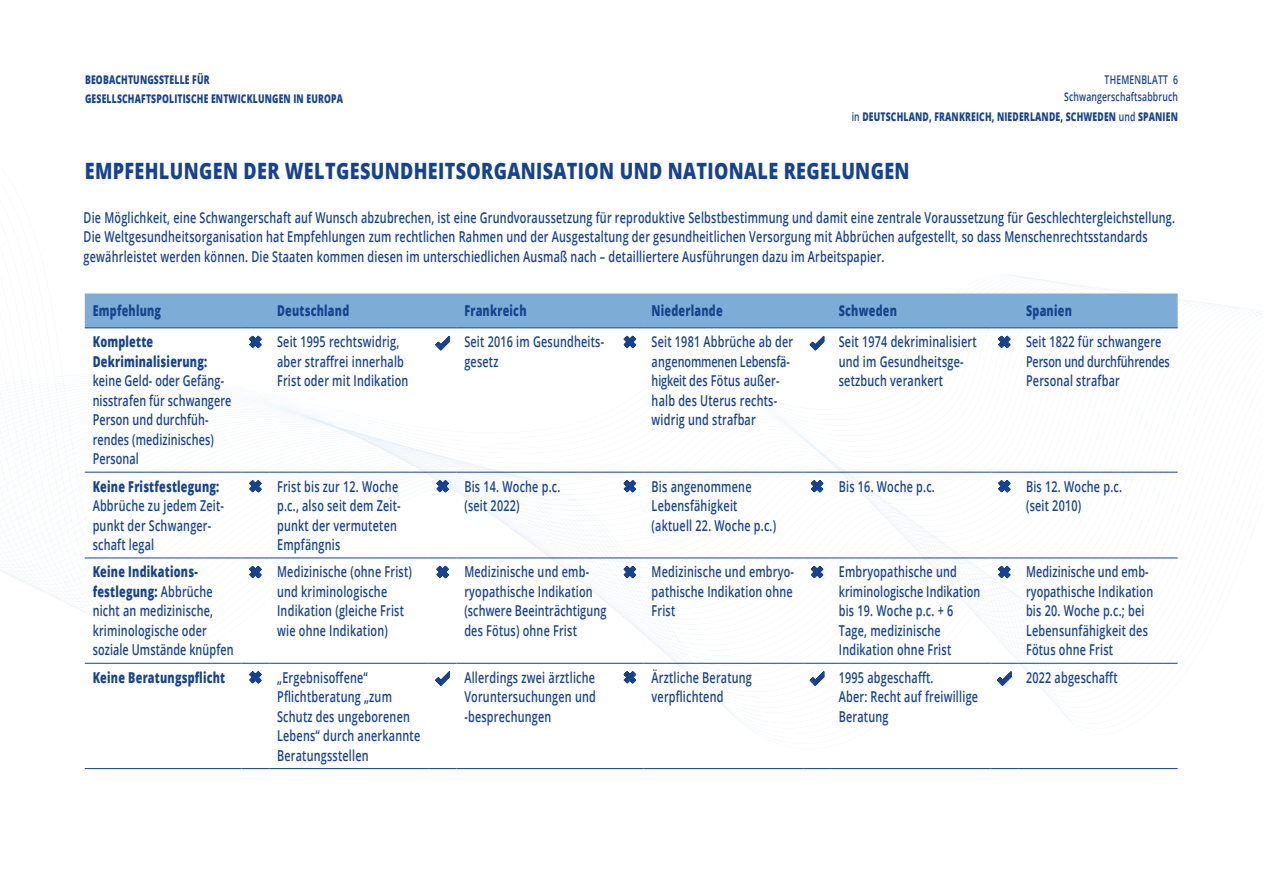
<style>
.page{position:relative;width:1263px;height:893px;background:#fff}
.page>*{position:absolute;margin:0;border:0;box-sizing:border-box;transform-origin:0 0}
.Headline_01{font:800 22.5px "Open Sans";letter-spacing:.02em;color:#174290;scale:.8 1}
.Fließtext_NEGATIV{font:600 15px/19.5px "Open Sans";letter-spacing:.02em;color:#174290;scale:.72 1}
.Fließtext_NEGATIV-2{font:800 15px "Open Sans";letter-spacing:.02em;color:#174290;scale:.72 1}
.t1{font:800 12px/19.5px "Open Sans";letter-spacing:.02em;color:#174290;scale:.72 1}
.t2{font:600 12px "Open Sans";letter-spacing:.02em;color:#174290;scale:.72 1}
.s1{font-weight:600}
.s2{font-weight:800}
</style>
<div class="page">
<svg style="left:0;top:275px;width:1262px;height:447px"></svg>
<div style="left:85px;top:293px;width:1093px;height:35px;background:#7dadd7"></div>
<hr style="left:1018px;top:327px;width:160px;height:1px;background:#174290">
<hr style="left:85px;top:472px;width:157px;height:1px;background:#174290">
<svg style="left:242px;top:472px;width:27px;height:1px"></svg>
<hr style="left:269px;top:472px;width:160px;height:1px;background:#174290">
<svg style="left:429px;top:472px;width:27px;height:1px"></svg>
<hr style="left:456px;top:472px;width:160px;height:1px;background:#174290">
<svg style="left:616px;top:472px;width:28px;height:1px"></svg>
<hr style="left:644px;top:472px;width:159px;height:1px;background:#174290">
<svg style="left:803px;top:472px;width:28px;height:1px"></svg>
<hr style="left:831px;top:472px;width:159px;height:1px;background:#174290">
<svg style="left:990px;top:472px;width:28px;height:1px"></svg>
<hr style="left:1018px;top:472px;width:160px;height:1px;background:#174290">
<hr style="left:85px;top:558px;width:157px;height:1px;background:#174290">
<hr style="left:269px;top:558px;width:160px;height:1px;background:#174290">
<hr style="left:456px;top:558px;width:160px;height:1px;background:#174290">
<hr style="left:644px;top:558px;width:159px;height:1px;background:#174290">
<hr style="left:831px;top:558px;width:159px;height:1px;background:#174290">
<hr style="left:1018px;top:558px;width:160px;height:1px;background:#174290">
<hr style="left:85px;top:663px;width:157px;height:1px;background:#174290">
<svg style="left:242px;top:663px;width:27px;height:1px"></svg>
<hr style="left:269px;top:663px;width:160px;height:1px;background:#174290">
<svg style="left:429px;top:663px;width:27px;height:1px"></svg>
<hr style="left:456px;top:663px;width:160px;height:1px;background:#174290">
<svg style="left:616px;top:663px;width:28px;height:1px"></svg>
<hr style="left:644px;top:663px;width:159px;height:1px;background:#174290">
<svg style="left:803px;top:663px;width:28px;height:1px"></svg>
<hr style="left:831px;top:663px;width:159px;height:1px;background:#174290">
<svg style="left:990px;top:663px;width:28px;height:1px"></svg>
<hr style="left:1018px;top:663px;width:160px;height:1px;background:#174290">
<hr style="left:85px;top:768px;width:157px;height:1px;background:#174290">
<svg style="left:242px;top:768px;width:27px;height:1px"></svg>
<hr style="left:269px;top:768px;width:160px;height:1px;background:#174290">
<svg style="left:429px;top:768px;width:27px;height:1px"></svg>
<hr style="left:456px;top:768px;width:160px;height:1px;background:#174290">
<svg style="left:616px;top:768px;width:28px;height:1px"></svg>
<hr style="left:644px;top:768px;width:159px;height:1px;background:#174290">
<svg style="left:803px;top:768px;width:28px;height:1px"></svg>
<hr style="left:831px;top:768px;width:159px;height:1px;background:#174290">
<svg style="left:990px;top:768px;width:28px;height:1px"></svg>
<hr style="left:1018px;top:768px;width:160px;height:1px;background:#174290">
<svg style="left:248px;top:334px;width:14px;height:16px"></svg>
<svg style="left:434px;top:335px;width:16px;height:16px"></svg>
<svg style="left:623px;top:334px;width:14px;height:16px"></svg>
<svg style="left:809px;top:335px;width:16px;height:16px"></svg>
<svg style="left:997px;top:334px;width:14px;height:16px"></svg>
<svg style="left:248px;top:479px;width:14px;height:15px"></svg>
<svg style="left:435px;top:479px;width:15px;height:15px"></svg>
<svg style="left:623px;top:479px;width:14px;height:15px"></svg>
<svg style="left:810px;top:479px;width:14px;height:15px"></svg>
<svg style="left:997px;top:479px;width:14px;height:15px"></svg>
<svg style="left:242px;top:558px;width:27px;height:22px"></svg>
<svg style="left:429px;top:558px;width:27px;height:22px"></svg>
<svg style="left:616px;top:558px;width:28px;height:22px"></svg>
<svg style="left:803px;top:558px;width:28px;height:22px"></svg>
<svg style="left:990px;top:558px;width:28px;height:22px"></svg>
<svg style="left:248px;top:670px;width:14px;height:15px"></svg>
<svg style="left:434px;top:670px;width:16px;height:17px"></svg>
<svg style="left:623px;top:670px;width:14px;height:15px"></svg>
<svg style="left:809px;top:670px;width:16px;height:17px"></svg>
<svg style="left:996px;top:670px;width:16px;height:17px"></svg>
<p class="t1" style="left:85px;top:69px;width:360px">BEOBACHTUNGSSTELLE FÜR<br>GESELLSCHAFTSPOLITISCHE ENTWICKLUNGEN IN EUROPA</p>
<p class="t2" style="left:1104px;top:71px;width:103px">THEMENBLATT 6</p>
<p class="t1" style="left:852px;top:86px;width:455px;text-align:right"><span class="s1">Schwangerschaftsabbruch<br>in</span> DEUTSCHLAND, FRANKREICH, NIEDERLANDE, SCHWEDEN <span class="s1">und</span> SPANIEN</p>
<p class="Headline_01" style="left:85px;top:154px;width:1032px">EMPFEHLUNGEN DER WELTGESUNDHEITSORGANISATION UND NATIONALE REGELUNGEN</p>
<p class="Fließtext_NEGATIV" style="left:84px;top:207px;width:1517px">Die Möglichkeit, eine Schwangerschaft auf Wunsch abzubrechen, ist eine Grundvoraussetzung für reproduktive Selbstbestimmung und damit eine zentrale Voraussetzung für Geschlechtergleichstellung.<br>Die Weltgesundheitsorganisation hat Empfehlungen zum rechtlichen Rahmen und der Ausgestaltung der gesundheitlichen Versorgung mit Abbrüchen aufgestellt, so dass Menschenrechtsstandards gewährleistet werden können. Die Staaten kommen diesen im unterschiedlichen Ausmaß nach – detailliertere Ausführungen dazu im Arbeitspapier.</p>
<p class="Fließtext_NEGATIV-2" style="left:93px;top:300px;width:97px">Empfehlung</p>
<p class="Fließtext_NEGATIV-2" style="left:277px;top:300px;width:102px">Deutschland</p>
<p class="Fließtext_NEGATIV-2" style="left:464px;top:300px;width:88px">Frankreich</p>
<p class="Fließtext_NEGATIV-2" style="left:652px;top:300px;width:100px">Niederlande</p>
<p class="Fließtext_NEGATIV-2" style="left:839px;top:300px;width:82px">Schweden</p>
<p class="Fließtext_NEGATIV-2" style="left:1026px;top:300px;width:65px">Spanien</p>
<p class="Fließtext_NEGATIV" style="left:93px;top:332px;width:194px"><span class="s2">Komplette<br>Dekriminalisierung: </span>keine Geld- oder Gefäng&shy;nisstrafen für schwangere<br>Person und durchfüh&shy;rendes (medizinisches)<br>Personal</p>
<p class="Fließtext_NEGATIV" style="left:277px;top:332px;width:184px">Seit 1995 rechtswidrig, aber straffrei innerhalb<br>Frist oder mit Indikation</p>
<p class="Fließtext_NEGATIV" style="left:464px;top:332px;width:196px">Seit 2016 im Gesundheits&shy;gesetz</p>
<p class="Fließtext_NEGATIV" style="left:652px;top:332px;width:198px">Seit 1981 Abbrüche ab der angenommenen Lebensfä&shy;higkeit des Fötus außer&shy;halb des Uterus rechts&shy;widrig und strafbar</p>
<p class="Fließtext_NEGATIV" style="left:839px;top:332px;width:193px">Seit 1974 dekriminalisiert und im Gesundheitsge&shy;setzbuch verankert</p>
<p class="Fließtext_NEGATIV" style="left:1026px;top:332px;width:201px">Seit 1822 für schwangere<br>Person und durchführendes<br>Personal strafbar</p>
<p class="Fließtext_NEGATIV" style="left:93px;top:476px;width:184px"><span class="s2">Keine Fristfestlegung:<br></span>Abbrüche zu jedem Zeit&shy;punkt der Schwanger&shy;schaft legal</p>
<p class="Fließtext_NEGATIV" style="left:277px;top:476px;width:173px">Frist bis zur 12. Woche p.c., also seit dem Zeit&shy;punkt der vermuteten<br>Empfängnis</p>
<p class="Fließtext_NEGATIV" style="left:464px;top:476px;width:135px">Bis 14. Woche p.c. (seit 2022)</p>
<p class="Fließtext_NEGATIV" style="left:652px;top:476px;width:175px">Bis angenommene<br>Lebensfähigkeit (aktuell 22. Woche p.c.)</p>
<p class="Fließtext_NEGATIV" style="left:839px;top:476px;width:135px">Bis 16. Woche p.c.</p>
<p class="Fließtext_NEGATIV" style="left:1026px;top:476px;width:135px">Bis 12. Woche p.c. (seit 2010)</p>
<p class="Fließtext_NEGATIV" style="left:93px;top:562px;width:197px"><span class="s2">Keine Indikations&shy;festlegung:</span> Abbrüche nicht an medizinische, kriminologische oder soziale Umstände knüpfen</p>
<p class="Fließtext_NEGATIV" style="left:277px;top:562px;width:189px">Medizinische (ohne Frist) und kriminologische<br>Indikation (gleiche Frist wie ohne Indikation)</p>
<p class="Fließtext_NEGATIV" style="left:464px;top:562px;width:199px">Medizinische und emb&shy;ryopathische Indikation (schwere Beeinträchtigung des Fötus) ohne Frist</p>
<p class="Fließtext_NEGATIV" style="left:652px;top:562px;width:199px;text-align:justify">Medizinische und embryo&shy;pathische Indikation ohne Frist</p>
<p class="Fließtext_NEGATIV" style="left:839px;top:562px;width:198px">Embryopathische und kriminologische Indikation bis 19. Woche p.c. + 6<br>Tage, medizinische<br>Indikation ohne Frist</p>
<p class="Fließtext_NEGATIV" style="left:1026px;top:562px;width:178px">Medizinische und emb&shy;ryopathische Indikation bis 20. Woche p.c.; bei<br>Lebensunfähigkeit des<br>Fötus ohne Frist</p>
<p class="Fließtext_NEGATIV-2" style="left:93px;top:666px;width:186px">Keine Beratungspflicht</p>
<p class="Fließtext_NEGATIV" style="left:277px;top:667px;width:200px">„Ergebnisoffene“<br>Pflichtberatung „zum<br>Schutz des ungeborenen<br>Lebens“ durch anerkannte<br>Beratungsstellen</p>
<p class="Fließtext_NEGATIV" style="left:464px;top:667px;width:184px;text-align:justify">Allerdings zwei ärztliche Voruntersuchungen und -besprechungen</p>
<p class="Fließtext_NEGATIV" style="left:652px;top:667px;width:141px">Ärztliche Beratung verpflichtend</p>
<p class="Fließtext_NEGATIV" style="left:839px;top:667px;width:195px">1995 abgeschafft.<br>Aber: Recht auf freiwillige<br>Beratung</p>
<p class="Fließtext_NEGATIV" style="left:1026px;top:667px;width:129px">2022 abgeschafft</p>
</div>
